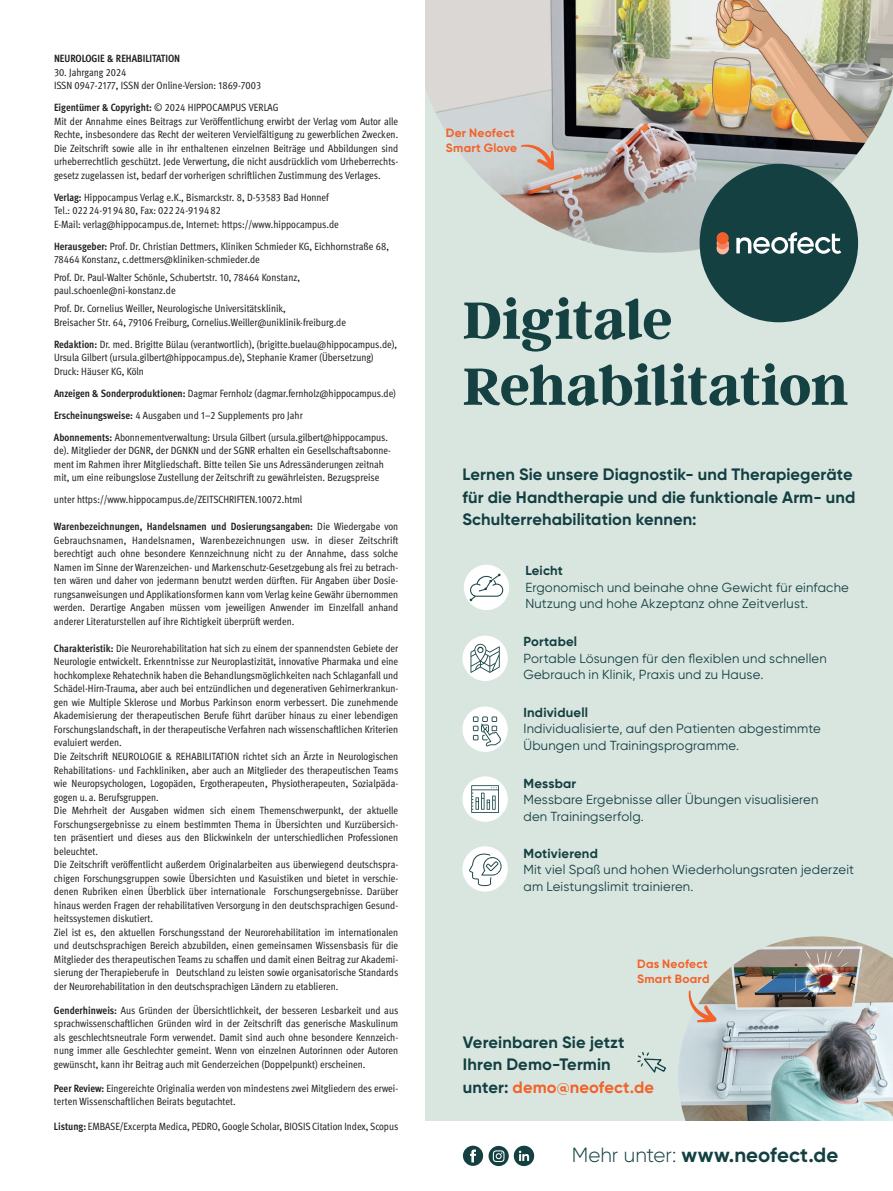
<style>
.page{position:relative;width:893px;height:1191px;background:#fff}
.page>*{position:absolute;margin:0;border:0;box-sizing:border-box;transform-origin:0 0}
.t1{font:700 58.5px/66px "Argent CF";letter-spacing:-.015em;color:#154142}
.t2{font:700 20.55px "Gilroy";letter-spacing:.005em;color:#144042}
.t3{font:700 16.5px/22.5px "Gilroy";letter-spacing:.005em;color:#143f42}
.t4{font:13.05px/16.4px "Gilroy";letter-spacing:.015em;color:#143f42}
.t5{font:700 13.05px "Gilroy";letter-spacing:.015em;color:#143f42}
.t6{font:700 12px/15px "Gilroy";letter-spacing:.02em;color:#f2622a}
.t7{font:10.5px/13.5px "Meta Cond OT";color:#231f20}
.t8{font:700 10.5px "Meta Cond OT";color:#231f20}
.s1{font-weight:700}
.s2{color:#f2622a}
.s3{font-weight:300}
</style>
<div class="page">
<div style="left:425px;top:0;width:468px;height:1137px;background:#d9e6e0"></div>
<img style="left:678px;top:936px;width:215px;height:185px">
<img style="left:425px;top:0;width:468px;height:253px">
<div style="left:425px;top:1121px;width:468px;height:70px;background:#fff"></div>
<svg style="left:489px;top:1145px;width:20px;height:21px"></svg>
<svg style="left:493px;top:1150px;width:11px;height:12px"></svg>
<div style="left:463px;top:1145px;width:20px;height:20px;background:#144042;border-radius:50%"></div>
<svg style="left:470px;top:1149px;width:6px;height:13px"></svg>
<div style="left:514px;top:1145px;width:20px;height:21px;background:#144042;border-radius:50%"></div>
<svg style="left:519px;top:1150px;width:10px;height:10px"></svg>
<div style="left:464px;top:565px;width:45px;height:45px;background:#fff;border-radius:50%"></div>
<div style="left:462px;top:635px;width:46px;height:46px;background:#fff;border-radius:50%"></div>
<div style="left:462px;top:706px;width:46px;height:46px;background:#fff;border-radius:50%"></div>
<div style="left:462px;top:776px;width:46px;height:45px;background:#fff;border-radius:50%"></div>
<div style="left:462px;top:846px;width:46px;height:45px;background:#fff;border-radius:50%"></div>
<div style="left:700px;top:164px;width:158px;height:158px;background:#144042;border-radius:50%"></div>
<svg style="left:736px;top:232px;width:105px;height:22px"></svg>
<svg style="left:716px;top:232px;width:13px;height:23px"></svg>
<svg style="left:637px;top:1052px;width:29px;height:21px"></svg>
<svg style="left:520px;top:143px;width:34px;height:28px"></svg>
<svg style="left:688px;top:990px;width:29px;height:32px"></svg>
<svg style="left:471px;top:785px;width:28px;height:28px"></svg>
<svg style="left:469px;top:853px;width:33px;height:33px"></svg>
<svg style="left:470px;top:644px;width:30px;height:29px"></svg>
<svg style="left:469px;top:573px;width:34px;height:28px"></svg>
<svg style="left:473px;top:716px;width:28px;height:30px"></svg>
<p class="t8" style="left:54px;top:52px;width:128px">NEUROLOGIE &amp; REHABILITATION</p>
<p class="t7" style="left:54px;top:65px;width:209px">30. Jahrgang 2024<br>ISSN 0947-2177, ISSN der Online-Version: 1869-7003</p>
<p class="t7" style="left:54px;top:100px;width:346px"><span class="s1">Eigentümer &amp; Copyright:</span> © 2024 HIPPOCAMPUS VERLAG<br>Mit der Annahme eines Beitrags zur Veröffentlichung erwirbt der Verlag vom Autor alle Rechte, insbesondere das Recht der weiteren Vervielfältigung zu gewerblichen Zwecken.<br>Die Zeitschrift sowie alle in ihr enthaltenen einzelnen Beiträge und Abbildungen sind urheberrechtlich geschützt. Jede Verwertung, die nicht ausdrücklich vom Urheberrechts&shy;gesetz zugelassen ist, bedarf der vorherigen schriftlichen Zustimmung des Verlages.</p>
<p class="t7" style="left:54px;top:190px;width:286px"><span class="s1">Verlag:</span> Hippocampus Verlag e.K., Bismarckstr. 8, D-53583 Bad Honnef<br>Tel.: 022 24-91 94 80, Fax: 022 24-91 94 82<br>E-Mail: verlag@hippocampus.de, Internet: https://www.hippocampus.de</p>
<p class="t7" style="left:54px;top:239px;width:337px"><span class="s1">Herausgeber:</span> Prof. Dr. Christian Dettmers, Kliniken Schmieder KG, Eichhornstraße 68,<br>78464 Konstanz, c.dettmers@kliniken-schmieder.de</p>
<p class="t7" style="left:54px;top:270px;width:248px">Prof. Dr. Paul-Walter Schönle, Schubertstr. 10, 78464 Konstanz, paul.schoenle@ni-konstanz.de</p>
<p class="t7" style="left:54px;top:301px;width:293px">Prof. Dr. Cornelius Weiller, Neurologische Universitätsklinik,<br>Breisacher Str. 64, 79106 Freiburg, Cornelius.Weiller@uniklinik-freiburg.de</p>
<p class="t7" style="left:54px;top:337px;width:345px"><span class="s1">Redaktion:</span> Dr. med. Brigitte Bülau (verantwortlich), (brigitte.buelau@hippocampus.de),<br>Ursula Gilbert (ursula.gilbert@hippocampus.de), Stephanie Kramer (Übersetzung)<br>Druck: Häuser KG, Köln</p>
<p class="t7" style="left:54px;top:382px;width:343px;line-height:22px"><span class="s1">Anzeigen &amp; Sonderproduktionen:</span> Dagmar Fernholz (dagmar.fernholz@hippocampus.de)<br><span class="s1">Erscheinungsweise:</span> 4 Ausgaben und 1–2 Supplements pro Jahr<br><span class="s1">Abonnements:</span> Abonnementverwaltung: Ursula Gilbert (ursula.gilbert@hippocampus.</p>
<p class="t7" style="left:54px;top:443px;width:338px">de). Mitglieder der DGNR, der DGNKN und der SGNR erhalten ein Gesellschaftsabonne&shy;ment im Rahmen ihrer Mitgliedschaft. Bitte teilen Sie uns Adressänderungen zeitnah mit, um eine reibungslose Zustellung der Zeitschrift zu gewährleisten. Bezugspreise</p>
<p class="t7" style="left:54px;top:492px;width:250px">unter https://www.hippocampus.de/ZEITSCHRIFTEN.10072.html</p>
<p class="t7" style="left:54px;top:519px;width:346px;text-align:justify"><span class="s1">Warenbezeichnungen, Handelsnamen und Dosierungsangaben:</span> Die Wiedergabe von Gebrauchsnamen, Handelsnamen, Warenbezeichnungen usw. in dieser Zeitschrift berechtigt auch ohne besondere Kennzeichnung nicht zu der Annahme, dass solche Namen im Sinne der Warenzeichen- und Markenschutz-Gesetzgebung als frei zu betrach&shy;ten wären und daher von jedermann benutzt werden dürften. Für Angaben über Dosie&shy;rungsanweisungen und Applikationsformen kann vom Verlag keine Gewähr übernommen werden. Derartige Angaben müssen vom jeweiligen Anwender im Einzelfall anhand anderer Literaturstellen auf ihre Richtigkeit überprüft werden.</p>
<p class="t7" style="left:54px;top:641px;width:346px"><span class="s1">Charakteristik:</span> Die Neurorehabilitation hat sich zu einem der spannendsten Gebiete der Neurologie entwickelt. Erkenntnisse zur Neuroplastizität, innovative Pharmaka und eine hochkomplexe Rehatechnik haben die Behandlungsmöglichkeiten nach Schlaganfall und Schädel-Hirn-Trauma, aber auch bei entzündlichen und degenerativen Gehirnerkrankun&shy;gen wie Multiple Sklerose und Morbus Parkinson enorm verbessert. Die zunehmende Akademisierung der therapeutischen Berufe führt darüber hinaus zu einer lebendigen Forschungslandschaft, in der therapeutische Verfahren nach wissenschaftlichen Kriterien evaluiert werden.<br>Die Zeitschrift NEUROLOGIE &amp; REHABILITATION richtet sich an Ärzte in Neurologischen Rehabilitations- und Fachkliniken, aber auch an Mitglieder des therapeutischen Teams wie Neuropsychologen, Logopäden, Ergotherapeuten, Physiotherapeuten, Sozialpäda&shy;gogen u. a. Berufsgruppen.<br>Die Mehrheit der Ausgaben widmen sich einem Themenschwerpunkt, der aktuelle Forschungsergebnisse zu einem bestimmten Thema in Übersichten und Kurzübersich&shy;ten präsentiert und dieses aus den Blickwinkeln der unterschiedlichen Professionen beleuchtet.<br>Die Zeitschrift veröffentlicht außerdem Originalarbeiten aus überwiegend deutschspra&shy;chigen Forschungsgruppen sowie Übersichten und Kasuistiken und bietet in verschie&shy;denen Rubriken einen Überblick über internationale Forschungsergebnisse. Darüber hinaus werden Fragen der rehabilitativen Versorgung in den deutschsprachigen Gesund&shy;heitssystemen diskutiert.<br>Ziel ist es, den aktuellen Forschungsstand der Neurorehabilitation im internationalen und deutschsprachigen Bereich abzubilden, einen gemeinsamen Wissensbasis für die Mitglieder des therapeutischen Teams zu schaffen und damit einen Beitrag zur Akademi&shy;sierung der Therapieberufe in Deutschland zu leisten sowie organisatorische Standards der Neurorehabilitation in den deutschsprachigen Ländern zu etablieren.</p>
<p class="t7" style="left:54px;top:1003px;width:346px;text-align:justify"><span class="s1">Genderhinweis:</span> Aus Gründen der Übersichtlichkeit, der besseren Lesbarkeit und aus sprachwissenschaftlichen Gründen wird in der Zeitschrift das generische Maskulinum als geschlechtsneutrale Form verwendet. Damit sind auch ohne besondere Kennzeich&shy;nung immer alle Geschlechter gemeint. Wenn von einzelnen Autorinnen oder Autoren gewünscht, kann ihr Beitrag auch mit Genderzeichen (Doppelpunkt) erscheinen.</p>
<p class="t7" style="left:54px;top:1081px;width:346px"><span class="s1">Peer Review:</span> Eingereichte Originalia werden von mindestens zwei Mitgliedern des erwei&shy;terten Wissenschaftlichen Beirats begutachtet.</p>
<p class="t7" style="left:54px;top:1118px;width:346px"><span class="s1">Listung:</span> EMBASE/Excerpta Medica, PEDRO, Google Scholar, BIOSIS Citation Index, Scopus</p>
<p class="t6" style="left:446px;top:125px;width:73px">Der Neofect<br>Smart Glove</p>
<h1 class="t1" style="left:462px;top:290px;width:387px">Digitale<br>Rehabilitation</h1>
<h3 class="t3" style="left:462px;top:463px;width:394px">Lernen Sie unsere Diagnostik- und Therapiegeräte für die Handtherapie und die funktionale Arm- und<br>Schulterrehabilitation kennen:</h3>
<p class="t5" style="left:525px;top:562px;width:39px">Leicht</p>
<p class="t4" style="left:525px;top:579px;width:325px">Ergonomisch und beinahe ohne Gewicht für einfache<br>Nutzung und hohe Akzeptanz ohne Zeitverlust.</p>
<p class="t5" style="left:523px;top:633px;width:55px">Portabel</p>
<p class="t4" style="left:523px;top:649px;width:305px">Portable Lösungen für den flexiblen und schnellen<br>Gebrauch in Klinik, Praxis und zu Hause.</p>
<p class="t5" style="left:523px;top:704px;width:66px">Individuell</p>
<p class="t4" style="left:523px;top:720px;width:299px">Individualisierte, auf den Patienten abgestimmte<br>Übungen und Trainingsprogramme.</p>
<p class="t5" style="left:523px;top:775px;width:54px">Messbar</p>
<p class="t4" style="left:523px;top:791px;width:296px">Messbare Ergebnisse aller Übungen visualisieren den Trainingserfolg.</p>
<p class="t5" style="left:523px;top:845px;width:76px">Motivierend</p>
<p class="t4" style="left:523px;top:861px;width:332px">Mit viel Spaß und hohen Wiederholungsraten jederzeit am Leistungslimit trainieren.</p>
<p class="t6" style="left:637px;top:956px;width:74px">Das Neofect<br>Smart Board</p>
<h3 class="t3" style="left:463px;top:1030px;width:193px">Vereinbaren Sie jetzt<br>Ihren Demo-Termin unter: <span class="s2">demo@neofect.de</span></h3>
<h2 class="t2" style="left:572px;top:1142px;width:268px"><span class="s3">Mehr unter:</span> www.neofect.de</h2>
</div>
